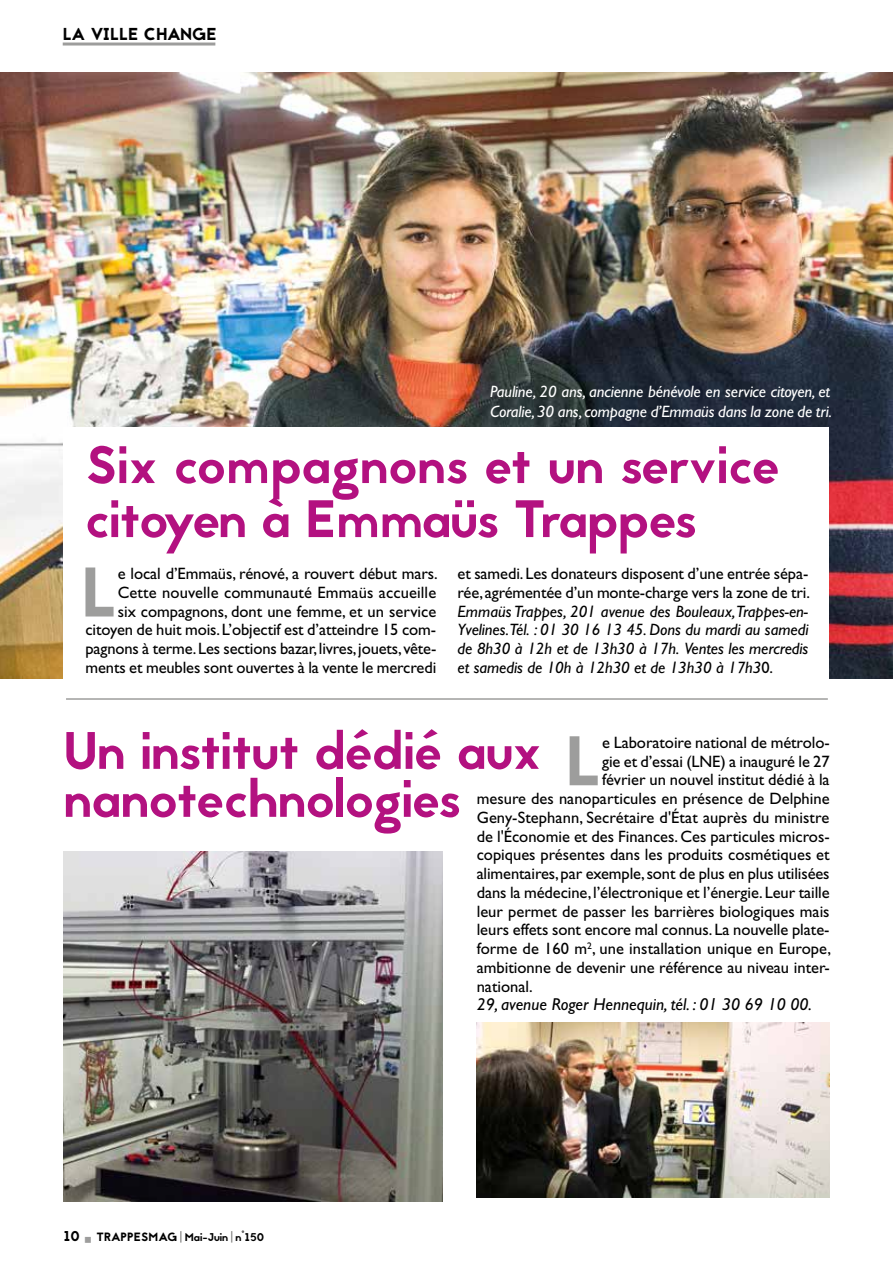
<style>
.page{position:relative;width:893px;height:1263px;background:#fff}
.page>*{position:absolute;margin:0;border:0;box-sizing:border-box;transform-origin:0 0}
.t1{font:70.05px "Jaapokki";color:#9d9d9c}
.t2{font:52.5px/54px "Jaapokki";letter-spacing:-.005em;color:#b31180}
.t3{font:italic 17.25px "Gill Sans Std";color:#000}
.t4{font:17.25px "Jaapokki";letter-spacing:-.02em;color:#000}
.t5{font:16.5px/18.8px "Gill Sans Std";color:#000;text-align:right}
.t6{font:italic 16.5px/18.8px "Gill Sans Std";letter-spacing:-.005em;color:#000;text-align:justify}
.t7{font:italic 16.5px/19.5px "Gill Sans Std";letter-spacing:-.01em;color:#fff}
.t8{font:11.25px "Jaapokki";color:#000}
.s1{font-style:normal}
.s2{font-size:14.25px}
.s3{font-size:12px}
</style>
<div class="page">
<svg style="left:180px;top:1231px;width:2px;height:11px"></svg>
<img style="left:476px;top:1022px;width:353px;height:175px">
<img style="left:0;top:72px;width:893px;height:606px">
<hr style="left:63px;top:43px;width:152px;height:3px;background:#9d9d9c">
<div style="left:64px;top:427px;width:765px;height:258px;background:#fff"></div>
<img style="left:64px;top:852px;width:378px;height:349px">
<hr style="left:66px;top:698px;width:762px;height:2px;background:#9d9d9c">
<p class="t4" style="left:63px;top:22px;width:156px">LA VILLE CHANGE</p>
<p class="t7" style="left:490px;top:382px;width:343px">Pauline, 20 ans, ancienne bénévole en service citoyen, et<br>Coralie, 30 ans, compagne d’Emmaüs dans la zone de tri.</p>
<h2 class="t2" style="left:85px;top:439px;width:695px">Six compagnons et un service citoyen à Emmaüs Trappes</h2>
<h1 class="t1" style="left:81px;top:544px;width:39px">L</h1>
<p class="t5" style="left:85px;top:564px;width:354px">e local d’Emmaüs, rénové, a rouvert début mars.<br>Cette nouvelle communauté Emmaüs accueille<br>six compagnons, dont une femme, et un service citoyen de huit mois. L’objectif est d’atteindre 15 com&shy;pagnons à terme. Les sections bazar, livres, jouets, vête&shy;ments et meubles sont ouvertes à la vente le mercredi</p>
<p class="t5" style="left:458px;top:564px;width:354px;text-align:left">et samedi. Les donateurs disposent d’une entrée sépa&shy;rée, agrémentée d’un monte-charge vers la zone de tri.</p>
<p class="t6" style="left:458px;top:602px;width:352px">Emmaüs Trappes, 201 avenue des Bouleaux,Trappes-en-Yvelines.Tél. : 01 30 16 13 45. Dons du mardi au samedi de 8h30 à 12h et de 13h30 à 17h. Ventes les mercredis et samedis de 10h à 12h30 et de 13h30 à 17h3<span class="s1">0.</span></p>
<h2 class="t2" style="left:64px;top:728px;width:479px;line-height:48px">Un institut dédié aux nanotechnologies</h2>
<h1 class="t1" style="left:565px;top:712px;width:39px">L</h1>
<p class="t5" style="left:602px;top:733px;width:229px">e Laboratoire national de métrolo-</p>
<p class="t5" style="left:602px;top:752px;width:229px">gie et d’essai (LNE) a inauguré le 27</p>
<p class="t5" style="left:602px;top:770px;width:229px">février un nouvel institut dédié à la</p>
<p class="t5" style="left:477px;top:789px;width:354px">mesure des nanoparticules en présence de Delphine</p>
<p class="t5" style="left:477px;top:808px;width:354px">Geny-Stephann, Secrétaire d'État auprès du ministre</p>
<p class="t5" style="left:477px;top:827px;width:354px">de l'Économie et des Finances. Ces particules micros-</p>
<p class="t5" style="left:477px;top:845px;width:354px">copiques présentes dans les produits cosmétiques et</p>
<p class="t5" style="left:477px;top:864px;width:354px">alimentaires, par exemple, sont de plus en plus utilisées</p>
<p class="t5" style="left:477px;top:883px;width:354px">dans la médecine, l’électronique et l’énergie. Leur taille</p>
<p class="t5" style="left:477px;top:902px;width:354px">leur permet de passer les barrières biologiques mais</p>
<p class="t5" style="left:477px;top:920px;width:354px">leurs effets sont encore mal connus. La nouvelle plate-</p>
<p class="t5" style="left:477px;top:939px;width:356px">forme de 160 m<sup>2</sup>, une installation unique en Europe,</p>
<p class="t5" style="left:477px;top:958px;width:354px">ambitionne de devenir une référence au niveau inter-</p>
<p class="t5" style="left:477px;top:977px;width:58px">national.</p>
<p class="t3" style="left:477px;top:995px;width:337px">29, avenue Roger Hennequin, tél. : 01 30 69 10 00.</p>
<p class="t8" style="left:64px;top:1229px;width:202px"><span class="s2">10</span> <span class="s3">TRAPPESMAG</span> Mai-Juin n°150</p>
</div>
